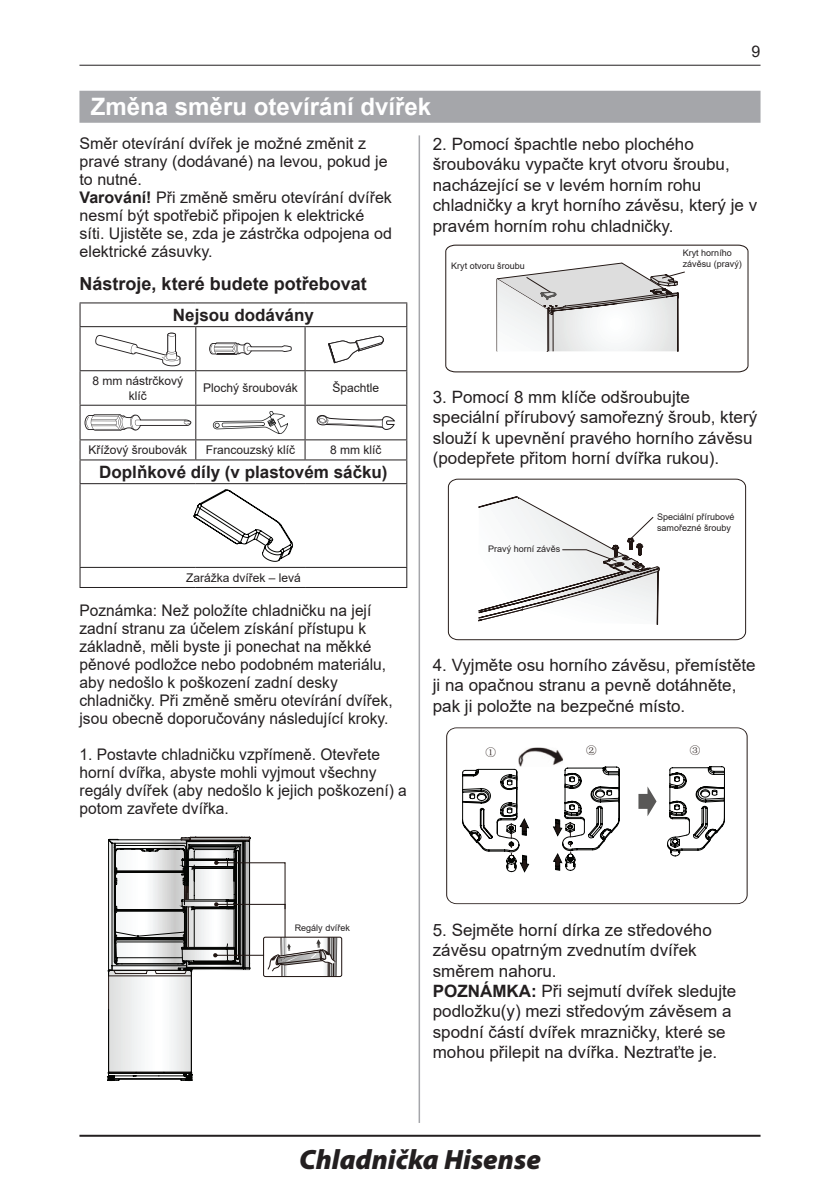
<style>
.page{position:relative;width:840px;height:1191px;background:#fff}
.page>*{position:absolute;margin:0;border:0;box-sizing:border-box;transform-origin:0 0}
.t1{font:italic 900 28px "Myriad Pro";color:#231f20}
.Nadpis{font:700 24px "Arial";color:#fff}
.Základný_9{font:700 18px "Arial";color:#231f20}
.Základný{font:17px/20.4px "Arial";color:#231f20}
.Základný-2{font:700 17px "Arial";color:#231f20}
.Základný-3{font:16px/18px "Arial";color:#231f20}
.Základný_text_6{font:12px/14.4px "Arial";color:#231f20;text-align:center}
.t2{font:9px/10.8px "Arial";color:#231f20}
.s1{font-weight:700}
</style>
<div class="page">
<hr style="left:79px;top:65px;width:681px;height:1px;background:#231f20">
<hr style="left:79px;top:1134px;width:681px;height:2px;background:#231f20">
<hr style="left:418px;top:135px;width:2px;height:988px;background:#a5a6aa">
<div style="left:79px;top:91px;width:681px;height:32px;background:#a5a6aa"></div>
<hr style="left:79px;top:302px;width:117px;height:1px;background:#231f20">
<svg style="left:79px;top:303px;width:1px;height:23px"></svg>
<hr style="left:196px;top:302px;width:109px;height:1px;background:#231f20">
<hr style="left:305px;top:302px;width:102px;height:1px;background:#231f20">
<svg style="left:406px;top:303px;width:1px;height:23px"></svg>
<hr style="left:79px;top:326px;width:117px;height:1px;background:#231f20">
<hr style="left:79px;top:327px;width:1px;height:43px;background:#231f20">
<hr style="left:196px;top:326px;width:109px;height:1px;background:#231f20">
<hr style="left:195px;top:327px;width:1px;height:43px;background:#231f20">
<hr style="left:305px;top:326px;width:102px;height:1px;background:#231f20">
<hr style="left:304px;top:327px;width:1px;height:43px;background:#231f20">
<hr style="left:406px;top:327px;width:1px;height:43px;background:#231f20">
<hr style="left:79px;top:370px;width:117px;height:1px;background:#231f20">
<hr style="left:79px;top:371px;width:1px;height:34px;background:#231f20">
<hr style="left:196px;top:370px;width:109px;height:1px;background:#231f20">
<hr style="left:195px;top:371px;width:1px;height:34px;background:#231f20">
<hr style="left:305px;top:370px;width:102px;height:1px;background:#231f20">
<hr style="left:304px;top:371px;width:1px;height:34px;background:#231f20">
<hr style="left:406px;top:371px;width:1px;height:34px;background:#231f20">
<hr style="left:79px;top:405px;width:117px;height:1px;background:#231f20">
<hr style="left:79px;top:406px;width:1px;height:33px;background:#231f20">
<hr style="left:196px;top:405px;width:109px;height:1px;background:#231f20">
<hr style="left:195px;top:406px;width:1px;height:33px;background:#231f20">
<hr style="left:305px;top:405px;width:102px;height:1px;background:#231f20">
<hr style="left:304px;top:406px;width:1px;height:33px;background:#231f20">
<hr style="left:406px;top:406px;width:1px;height:33px;background:#231f20">
<hr style="left:79px;top:439px;width:117px;height:1px;background:#231f20">
<hr style="left:196px;top:439px;width:109px;height:1px;background:#231f20">
<svg style="left:195px;top:440px;width:1px;height:19px"></svg>
<hr style="left:305px;top:439px;width:102px;height:1px;background:#231f20">
<svg style="left:304px;top:440px;width:1px;height:19px"></svg>
<hr style="left:79px;top:459px;width:117px;height:1px;background:#231f20">
<svg style="left:79px;top:440px;width:1px;height:43px"></svg>
<hr style="left:196px;top:459px;width:109px;height:1px;background:#231f20">
<hr style="left:305px;top:459px;width:102px;height:1px;background:#231f20">
<svg style="left:406px;top:440px;width:1px;height:43px"></svg>
<hr style="left:79px;top:483px;width:117px;height:1px;background:#231f20">
<hr style="left:79px;top:484px;width:1px;height:83px;background:#231f20">
<hr style="left:196px;top:483px;width:109px;height:1px;background:#231f20">
<hr style="left:305px;top:483px;width:102px;height:1px;background:#231f20">
<hr style="left:406px;top:484px;width:1px;height:83px;background:#231f20">
<hr style="left:79px;top:567px;width:117px;height:1px;background:#231f20">
<svg style="left:79px;top:568px;width:1px;height:19px"></svg>
<hr style="left:196px;top:567px;width:109px;height:1px;background:#231f20">
<hr style="left:305px;top:567px;width:102px;height:1px;background:#231f20">
<svg style="left:406px;top:568px;width:1px;height:19px"></svg>
<hr style="left:79px;top:587px;width:117px;height:1px;background:#231f20">
<hr style="left:196px;top:587px;width:109px;height:1px;background:#231f20">
<hr style="left:305px;top:587px;width:102px;height:1px;background:#231f20">
<svg style="left:95px;top:332px;width:85px;height:34px"></svg>
<svg style="left:209px;top:342px;width:82px;height:13px"></svg>
<svg style="left:328px;top:335px;width:56px;height:28px"></svg>
<svg style="left:84px;top:414px;width:107px;height:17px"></svg>
<svg style="left:213px;top:411px;width:75px;height:23px"></svg>
<svg style="left:316px;top:415px;width:79px;height:15px"></svg>
<svg style="left:193px;top:489px;width:100px;height:73px"></svg>
<div style="left:263px;top:936px;width:79px;height:41px;border:1px solid #211613;border-radius:2px"></div>
<svg style="left:107px;top:836px;width:230px;height:245px"></svg>
<svg style="left:445px;top:245px;width:303px;height:127px"></svg>
<svg style="left:447px;top:478px;width:298px;height:162px"></svg>
<svg style="left:446px;top:727px;width:301px;height:177px"></svg>
<img style="left:518px;top:747px;width:44px;height:20px">
<svg style="left:666px;top:766px;width:58px;height:90px"></svg>
<svg style="left:638px;top:786px;width:18px;height:30px"></svg>
<svg style="left:462px;top:765px;width:67px;height:107px"></svg>
<svg style="left:552px;top:766px;width:67px;height:104px"></svg>
<svg style="left:485px;top:746px;width:16px;height:10px"></svg>
<svg style="left:586px;top:745px;width:15px;height:10px"></svg>
<svg style="left:689px;top:745px;width:10px;height:10px"></svg>
<p class="Základný-3" style="left:751px;top:42px;width:10px">9</p>
<p class="Nadpis" style="left:91px;top:90px;width:342px">Změna směru otevírání dvířek</p>
<p class="Základný-3" style="left:79px;top:134px;width:309px">Směr otevírání dvířek je možné změnit z pravé strany (dodávané) na levou, pokud je to nutné.</p>
<p class="Základný-3" style="left:79px;top:188px;width:314px"><span class="s1">Varování!</span> Při změně směru otevírání dvířek nesmí být spotřebič připojen k elektrické síti. Ujistěte se, zda je zástrčka odpojena od elektrické zásuvky.</p>
<p class="Základný_9" style="left:79px;top:271px;width:289px">Nástroje, které budete potřebovat</p>
<p class="Základný-2" style="left:173px;top:303px;width:142px">Nejsou dodávány</p>
<p class="Základný" style="left:432px;top:134px;width:326px">2. Pomocí špachtle nebo plochého šroubováku vypačte kryt otvoru šroubu, nacházející se v levém horním rohu chladničky a kryt horního závěsu, který je v pravém horním rohu chladničky.</p>
<p class="t2" style="left:682px;top:248px;width:51px">Kryt horního</p>
<p class="t2" style="left:451px;top:261px;width:75px">Kryt otvoru šroubu</p>
<p class="t2" style="left:682px;top:258px;width:61px">závěsu (pravý)</p>
<p class="Základný_text_6" style="left:92px;top:374px;width:92px">8 mm nástrčkový klíč</p>
<p class="Základný_text_6" style="left:203px;top:381px;width:96px">Plochý šroubovák</p>
<p class="Základný_text_6" style="left:332px;top:381px;width:48px">Špachtle</p>
<p class="Základný_text_6" style="left:88px;top:443px;width:100px">Křížový šroubovák</p>
<p class="Základný_text_6" style="left:205px;top:443px;width:91px">Francouzský klíč</p>
<p class="Základný_text_6" style="left:330px;top:443px;width:53px">8 mm klíč</p>
<p class="Základný-2" style="left:99px;top:460px;width:290px">Doplňkové díly (v plastovém sáčku)</p>
<p class="Základný_text_6" style="left:186px;top:570px;width:116px">Zarážka dvířek – levá</p>
<p class="Základný-3" style="left:79px;top:601px;width:314px">Poznámka: Než položíte chladničku na její zadní stranu za účelem získání přístupu k základně, měli byste ji ponechat na měkké pěnové podložce nebo podobném materiálu, aby nedošlo k poškození zadní desky chladničky. Při změně směru otevírání dvířek, jsou obecně doporučovány následující kroky.</p>
<p class="Základný-3" style="left:79px;top:745px;width:328px">1. Postavte chladničku vzpřímeně. Otevřete horní dvířka, abyste mohli vyjmout všechny regály dvířek (aby nedošlo k jejich poškození) a potom zavřete dvířka.</p>
<p class="Základný" style="left:432px;top:387px;width:326px">3. Pomocí 8 mm klíče odšroubujte speciální přírubový samořezný šroub, který slouží k upevnění pravého horního závěsu (podepřete přitom horní dvířka rukou).</p>
<p class="t2" style="left:488px;top:544px;width:74px">Pravý horní závěs</p>
<p class="t2" style="left:656px;top:511px;width:79px">Speciální přírubové samořezné šrouby</p>
<p class="Základný" style="left:432px;top:654px;width:324px">4. Vyjměte osu horního závěsu, přemístěte ji na opačnou stranu a pevně dotáhněte, pak ji položte na bezpečné místo.</p>
<p class="t2" style="left:294px;top:922px;width:57px">Regály dvířek</p>
<p class="Základný" style="left:432px;top:919px;width:280px">5. Sejměte horní dírka ze středového závěsu opatrným zvednutím dvířek směrem nahoru.</p>
<p class="Základný" style="left:432px;top:980px;width:305px"><span class="s1">POZNÁMKA:</span> Při sejmutí dvířek sledujte podložku(y) mezi středovým závěsem a spodní částí dvířek mrazničky, které se mohou přilepit na dvířka. Neztraťte je.</p>
<h1 class="t1" style="left:299px;top:1143px;width:243px">Chladnička Hisense</h1>
</div>
